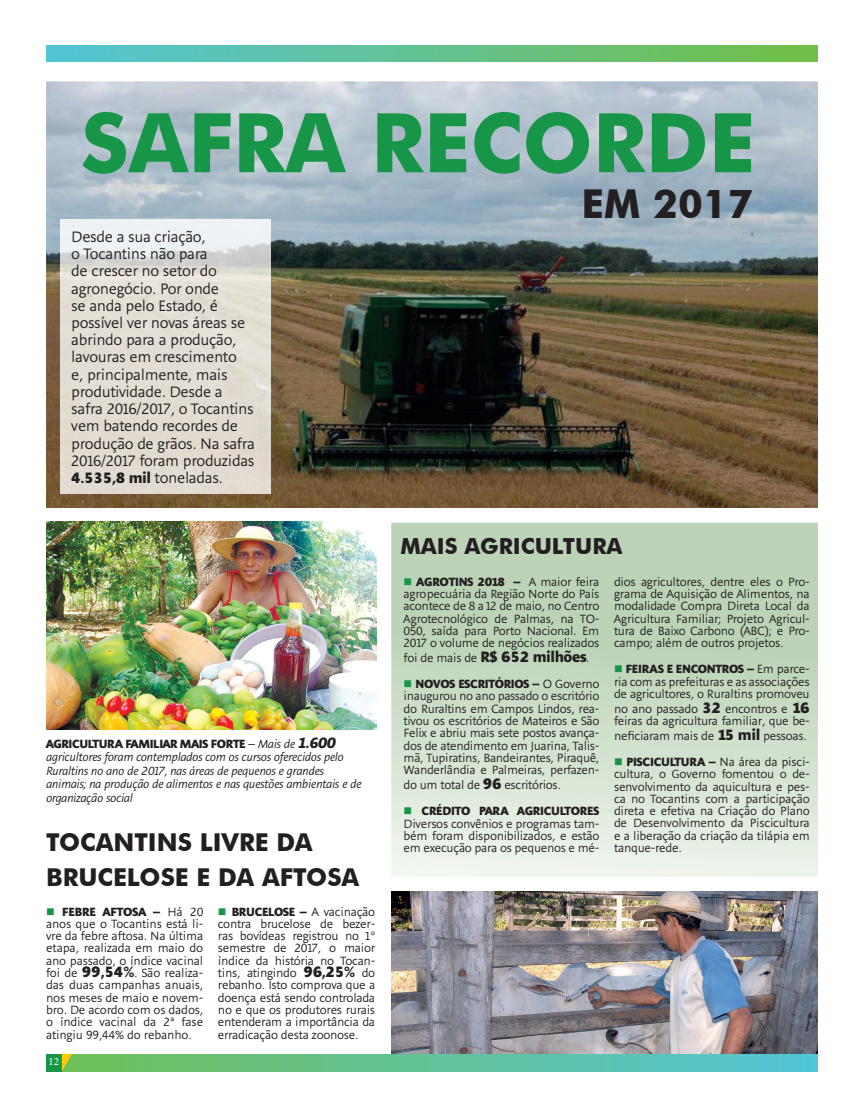
<style>
.page{position:relative;width:863px;height:1117px;background:#fff}
.page>*{position:absolute;margin:0;border:0;box-sizing:border-box;transform-origin:0 0}
.t1{font:700 82.38px "Futura BT";color:#179648}
.t2{font:700 39.75px "Futura BT";color:#231f20}
.t3{font:700 24.62px/34.4px "Futura BT";color:#231f20}
.t4{font:700 22.12px "Futura BT";color:#231f20}
.t5{font:14.75px/17.2px "Alinea Sans";letter-spacing:-.02em;color:#231f20}
.t6{font:11.62px/12.2px "Alinea Sans";letter-spacing:-.02em;color:#231f20;text-align:justify}
.t7{font:italic 11.62px/13.5px "Alinea Sans";letter-spacing:-.03em;color:#231f20}
.t8{font:11px "Minion Pro";color:#fff}
.s1{font-weight:700}
.s2{font-weight:700;font-style:normal}
.s3{font-weight:700;font-size:14.75px}
.s4{color:#179648}
</style>
<div class="page">
<img style="left:391px;top:891px;width:427px;height:162px">
<svg style="left:391px;top:522px;width:427px;height:354px;background:#ccdec9"></svg>
<img style="left:46px;top:81px;width:772px;height:427px">
<img style="left:61px;top:220px;width:209px;height:273px">
<img style="left:46px;top:521px;width:330px;height:208px">
<div style="left:46px;top:45px;width:772px;height:16px;background:linear-gradient(to right,#54c5d8,#72be47)"></div>
<div style="left:46px;top:1054px;width:772px;height:17px;background:linear-gradient(to right,#6fbe56,#54c5d9)"></div>
<div style="left:46px;top:1053px;width:16px;height:17px;background:#179648"></div>
<svg style="left:62px;top:1053px;width:10px;height:17px"></svg>
<h1 class="t1" style="left:81px;top:93px;width:676px">SAFRA RECORDE</h1>
<p class="t5" style="left:71px;top:228px;width:185px">Desde a sua criação,<br>o Tocantins não para<br>de crescer no setor do agronegócio. Por onde<br>se anda pelo Estado, é possível ver novas áreas se abrindo para a produção, lavouras em crescimento<br>e, principalmente, mais produtividade. Desde a safra 2016/2017, o Tocantins vem batendo recordes de produção de grãos. Na safra<br>2016/2017 foram produzidas<br><span class="s1">4.535,8 mil</span> toneladas.</p>
<p class="t7" style="left:46px;top:736px;width:317px"><span class="s2">AGRICULTURA FAMILIAR MAIS FORTE</span> – Mais de <span class="s3">1.600 </span>agricultores foram contemplados com os cursos oferecidos pelo Ruraltins no ano de 2017, nas áreas de pequenos e grandes animais; na produção de alimentos e nas questões ambientais e de organização social</p>
<h3 class="t3" style="left:46px;top:824px;width:315px">TOCANTINS LIVRE DA<br>BRUCELOSE E DA AFTOSA</h3>
<p class="t6" style="left:46px;top:905px;width:159px"><span class="s4">■</span> <span class="s1">FEBRE AFTOSA –</span> Há 20 anos que o Tocantins está li&shy;vre da febre aftosa. Na última etapa, realizada em maio do ano passado, o índice vacinal foi de <span class="s3">99,54%</span>. São realiza&shy;das duas campanhas anuais, nos meses de maio e novem&shy;bro. De acordo com os dados, o índice vacinal da 2ª fase atingiu 99,44% do rebanho.</p>
<p class="t6" style="left:218px;top:905px;width:159px"><span class="s4">■</span> <span class="s1">BRUCELOSE –</span> A vacinação contra brucelose de bezer&shy;ras bovídeas registrou no 1º semestre de 2017, o maior índice da história no Tocan&shy;tins, atingindo <span class="s3">96,25%</span> do rebanho. Isto comprova que a doença está sendo controlada no e que os produtores rurais entenderam a importância da erradicação desta zoonose.</p>
<p class="t8" style="left:49px;top:1054px;width:12px">12</p>
<h2 class="t2" style="left:581px;top:180px;width:173px">EM 2017</h2>
<h3 class="t4" style="left:400px;top:533px;width:224px">MAIS AGRICULTURA</h3>
<p class="t6" style="left:404px;top:575px;width:197px"><span class="s4">■</span> <span class="s1">AGROTINS 2018 –</span> A maior feira agropecuária da Região Norte do País acontece de 8 a 12 de maio, no Centro Agrotecnológico de Palmas, na TO-050, saída para Porto Nacional. Em 2017 o volume de negócios realizados</p>
<p class="t6" style="left:404px;top:651px;width:187px">foi de mais de <span class="s3">R$ 652 milhões</span>.</p>
<p class="t6" style="left:404px;top:677px;width:197px"><span class="s4">■</span> <span class="s1">NOVOS ESCRITÓRIOS –</span> O Governo inaugurou no ano passado o escritório do Ruraltins em Campos Lindos, rea&shy;tivou os escritórios de Mateiros e São Felix e abriu mais sete postos avança&shy;dos de atendimento em Juarina, Talis&shy;mã, Tupiratins, Bandeirantes, Piraquê, Wanderlândia e Palmeiras, perfazen-</p>
<p class="t6" style="left:404px;top:778px;width:159px">do um total de <span class="s3">96</span> escritórios.</p>
<p class="t6" style="left:404px;top:804px;width:197px"><span class="s4">■</span> <span class="s1">CRÉDITO PARA AGRICULTORES </span>Diversos convênios e programas tam&shy;bém foram disponibilizados, e estão em execução para os pequenos e mé-</p>
<p class="t6" style="left:614px;top:575px;width:197px">dios agricultores, dentre eles o Pro&shy;grama de Aquisição de Alimentos, na modalidade Compra Direta Local da Agricultura Familiar; Projeto Agricul&shy;tura de Baixo Carbono (ABC); e Pro&shy;campo; além de outros projetos.</p>
<p class="t6" style="left:614px;top:663px;width:197px"><span class="s4">■</span> <span class="s1">FEIRAS E ENCONTROS –</span> Em parce&shy;ria com as prefeituras e as associações de agricultores, o Ruraltins promoveu</p>
<p class="t6" style="left:614px;top:702px;width:197px">no ano passado <span class="s3">32</span> encontros e <span class="s3">16 </span>feiras da agricultura familiar, que be-</p>
<p class="t6" style="left:614px;top:729px;width:194px">neficiaram mais de <span class="s3">15 mil</span> pessoas.</p>
<p class="t6" style="left:614px;top:755px;width:197px"><span class="s4">■</span> <span class="s1">PISCICULTURA –</span> Na área da pisci&shy;cultura, o Governo fomentou o de&shy;senvolvimento da aquicultura e pes&shy;ca no Tocantins com a participação direta e efetiva na Criação do Plano de Desenvolvimento da Piscicultura e a liberação da criação da tilápia em tanque-rede.</p>
</div>
